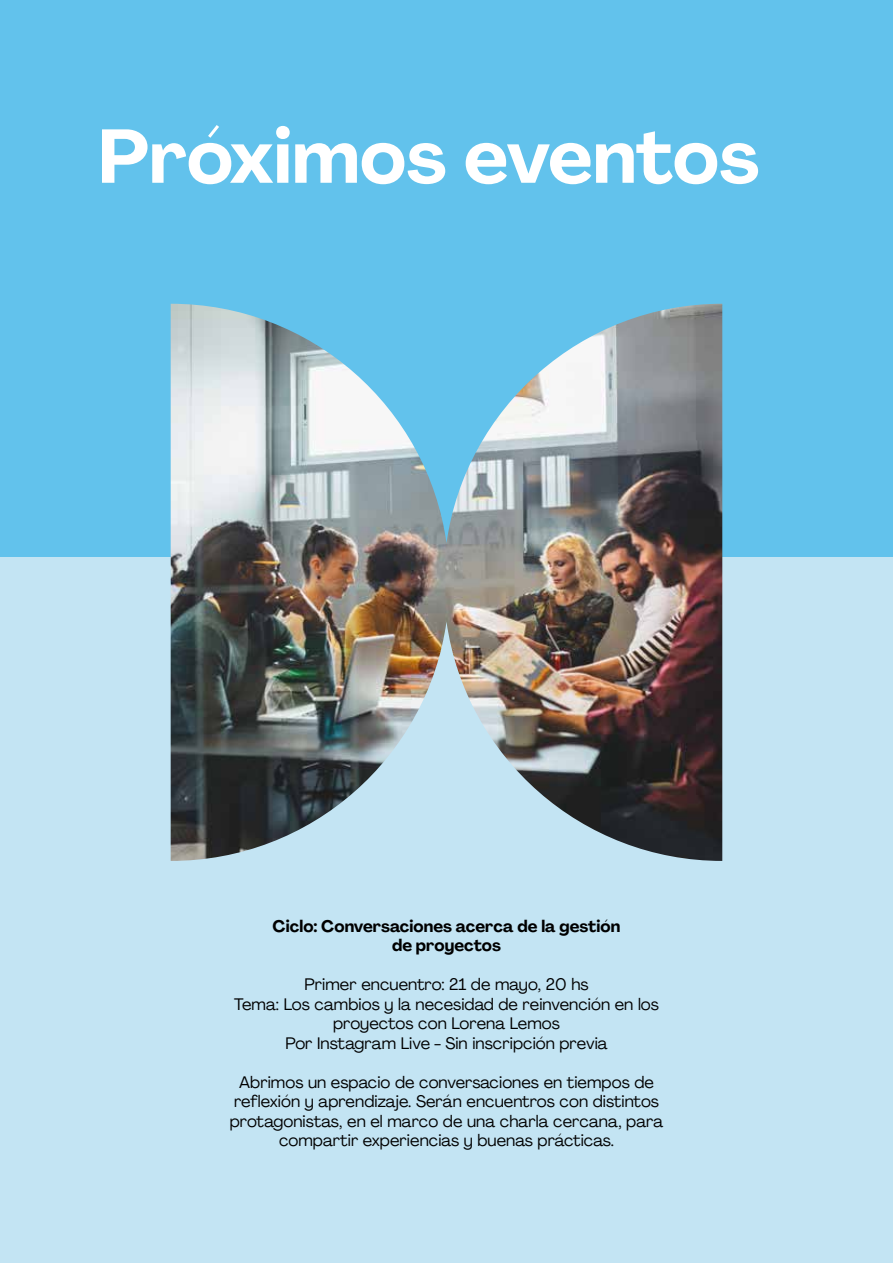
<style>
.page{position:relative;width:893px;height:1263px;background:#fff}
.page>*{position:absolute;margin:0;border:0;box-sizing:border-box;transform-origin:0 0}
.t1{font:700 75px "Agrandir";color:#fff}
.t2{font:16.5px/19.5px "Agrandir";letter-spacing:.005em;color:#000;text-align:center}
.t3{font:700 16.5px/19.5px "Agrandir";color:#000;text-align:center}
</style>
<div class="page">
<div style="left:0;top:0;width:893px;height:564px;background:#62c2ec"></div>
<div style="left:0;top:558px;width:893px;height:705px;background:#c3e4f3"></div>
<img style="left:171px;top:304px;width:551px;height:557px">
<h1 class="t1" style="left:98px;top:110px;width:663px">Próximos eventos</h1>
<p class="t3" style="left:272px;top:916px;width:349px">Ciclo: Conversaciones acerca de la gestión de proyectos</p>
<p class="t2" style="left:234px;top:974px;width:426px">Primer encuentro: 21 de mayo, 20 hs<br>Tema: Los cambios y la necesidad de reinvención en los proyectos con Lorena Lemos<br>Por Instagram Live - Sin inscripción previa</p>
<p class="t2" style="left:230px;top:1072px;width:435px">Abrimos un espacio de conversaciones en tiempos de reflexión y aprendizaje. Serán encuentros con distintos protagonistas, en el marco de una charla cercana, para compartir experiencias y buenas prácticas.</p>
</div>
